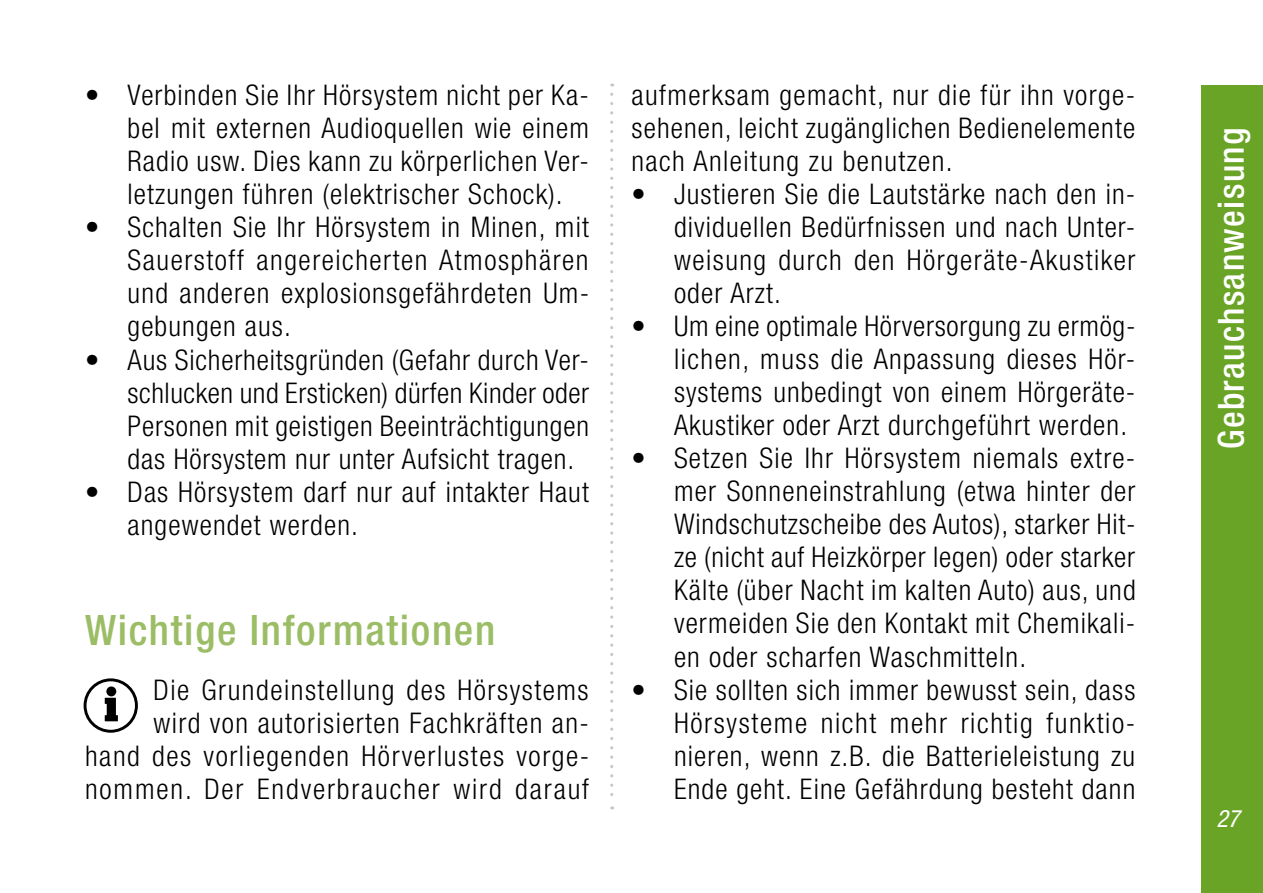
<style>
.page{position:relative;width:1263px;height:893px;background:#fff}
.page>*{position:absolute;margin:0;border:0;box-sizing:border-box;transform-origin:0 0}
.t1{font:500 condensed 42px "Helvetica Neue LT Pro";letter-spacing:.04em;color:#9bbd65}
.t2{font:500 condensed 36px "Helvetica Neue LT Pro";letter-spacing:.04em;color:#fff}
.t3{font:300 condensed 28.5px/33px "Helvetica Neue LT Pro";letter-spacing:.04em;color:#000;text-align:justify}
.t4{font:italic condensed 24px "Helvetica Neue LT Pro";color:#fff}
</style>
<div class="page">
<div style="left:1201px;top:85px;width:62px;height:808px;background:#6aa426"></div>
<svg style="left:610px;top:94px;width:3px;height:715px"></svg>
<svg style="left:105px;top:686px;width:13px;height:35px"></svg>
<div style="left:84px;top:678px;width:54px;height:55px;border:3px solid #000;border-radius:50%"></div>
<p class="t3" style="left:128px;top:79px;width:463px;text-indent:-43px">• Verbinden Sie Ihr Hörsystem nicht per Ka&shy;bel mit externen Audioquellen wie einem Radio usw. Dies kann zu körperlichen Ver&shy;letzungen führen (elektrischer Schock).</p>
<p class="t3" style="left:128px;top:211px;width:463px;text-indent:-43px">• Schalten Sie Ihr Hörsystem in Minen, mit Sauerstoff angereicherten Atmosphären und anderen explosionsgefährdeten Um&shy;gebungen aus.</p>
<p class="t3" style="left:128px;top:343px;width:463px;text-indent:-43px">• Aus Sicherheitsgründen (Gefahr durch Ver&shy;schlucken und Ersticken) dürfen Kinder oder Personen mit geistigen Beeinträchtigungen das Hörsystem nur unter Aufsicht tragen.</p>
<p class="t3" style="left:128px;top:475px;width:463px;text-indent:-43px">• Das Hörsystem darf nur auf intakter Haut angewendet werden.</p>
<h1 class="t1" style="left:85px;top:605px;width:412px">Wichtige Informationen</h1>
<p class="t3" style="left:85px;top:673px;width:506px;text-align:right">Die Grundeinstellung des Hörsystems<br>wird von autorisierten Fachkräften an-<br>hand des vorliegenden Hörverlustes vorge&shy;nommen. Der Endverbraucher wird darauf</p>
<p class="t3" style="left:631px;top:79px;width:505px">aufmerksam gemacht, nur die für ihn vorge&shy;sehenen, leicht zugänglichen Bedienelemente nach Anleitung zu benutzen.</p>
<p class="t3" style="left:674px;top:178px;width:463px;text-indent:-43px">• Justieren Sie die Lautstärke nach den in&shy;dividuellen Bedürfnissen und nach Unter&shy;weisung durch den Hörgeräte-Akustiker oder Arzt.</p>
<p class="t3" style="left:674px;top:310px;width:463px;text-indent:-43px">• Um eine optimale Hörversorgung zu ermög&shy;lichen, muss die Anpassung dieses Hör&shy;systems unbedingt von einem Hörgeräte-Akustiker oder Arzt durchgeführt werden.</p>
<p class="t3" style="left:674px;top:442px;width:463px;text-indent:-43px">• Setzen Sie Ihr Hörsystem niemals extre&shy;mer Sonneneinstrahlung (etwa hinter der Windschutzscheibe des Autos), starker Hit&shy;ze (nicht auf Heizkörper legen) oder starker Kälte (über Nacht im kalten Auto) aus, und vermeiden Sie den Kontakt mit Chemikali&shy;en oder scharfen Waschmitteln.</p>
<p class="t3" style="left:674px;top:673px;width:463px;text-indent:-43px">• Sie sollten sich immer bewusst sein, dass Hörsysteme nicht mehr richtig funktio&shy;nieren, wenn z.B. die Batterieleistung zu Ende geht. Eine Gefährdung besteht dann</p>
<p class="t2" style="left:1210px;top:449px;width:323px;rotate:-90deg">Gebrauchsanweisung</p>
<p class="t4" style="left:1216px;top:804px;width:25px">27</p>
</div>
